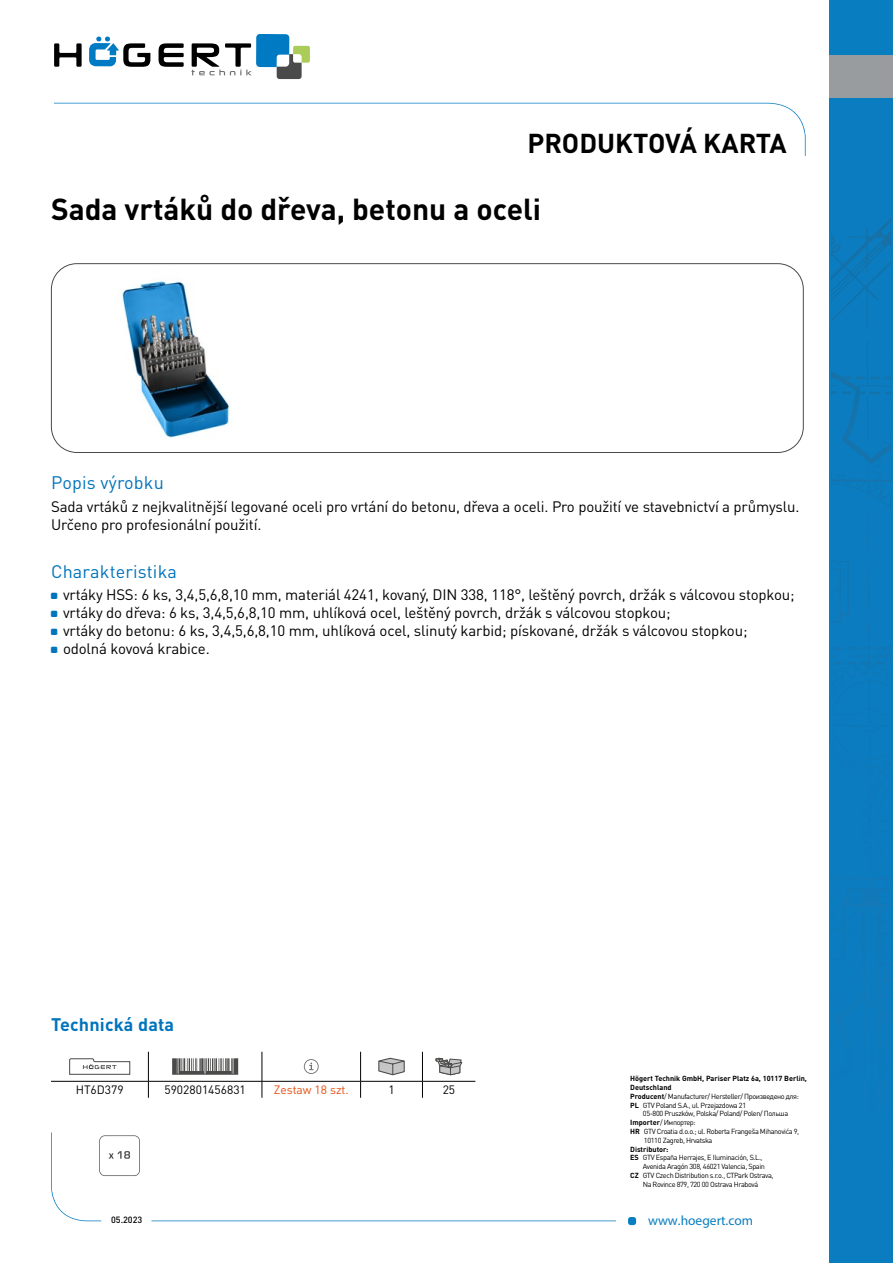
<style>
.page{position:relative;width:893px;height:1263px;background:#fff}
.page>*{position:absolute;margin:0;border:0;box-sizing:border-box;transform-origin:0 0}
.t1{font:700 30px "DIN Pro";color:#000}
.t2{font:700 27px "DIN Pro";color:#000}
.t3{font:18px "DIN Pro";letter-spacing:.01em;color:#0074bc}
.t4{font:700 18px "DIN Pro";letter-spacing:.01em;color:#0074bc}
.t5{font:15px/18px "DIN Pro";letter-spacing:-.01em;color:#000}
.t6{font:13.5px "Myriad Pro";color:#087dbf}
.t7{font:12px "DIN Pro";color:#000}
.t8{font:12px "DIN Pro";color:#e94e0f}
.t9{font:500 9px "DIN Pro";color:#000}
.t10{font:7.35px "DIN Pro";letter-spacing:-.05em;color:#000}
.t11{font:700 7.35px "DIN Pro";color:#000}
.s1{font-weight:700}
</style>
<div class="page">
<svg style="left:54px;top:43px;width:28px;height:24px"></svg>
<svg style="left:159px;top:43px;width:25px;height:24px"></svg>
<svg style="left:89px;top:37px;width:61px;height:30px"></svg>
<svg style="left:191px;top:34px;width:119px;height:45px"></svg>
<svg style="left:54px;top:103px;width:752px;height:53px"></svg>
<div style="left:628px;top:1217px;width:8px;height:8px;background:#087dbf;border-radius:3px"></div>
<svg style="left:51px;top:1132px;width:565px;height:89px"></svg>
<div style="left:830px;top:0;width:63px;height:1263px;background:#087dbf"></div>
<img style="left:831px;top:273px;width:50px;height:56px">
<img style="left:867px;top:222px;width:24px;height:44px">
<img style="left:831px;top:222px;width:56px;height:42px">
<svg style="left:831px;top:341px;width:60px;height:565px"></svg>
<img style="left:863px;top:906px;width:28px;height:76px">
<img style="left:831px;top:877px;width:60px;height:2px">
<img style="left:848px;top:647px;width:43px;height:3px">
<div style="left:830px;top:56px;width:63px;height:42px;background:#999c9e"></div>
<div style="left:51px;top:263px;width:753px;height:190px;border:1px solid #4a4a49;border-radius:26px"></div>
<hr style="left:51px;top:1081px;width:97px;height:1px;background:#000">
<hr style="left:148px;top:1081px;width:114px;height:1px;background:#000">
<svg style="left:148px;top:1052px;width:1px;height:46px"></svg>
<hr style="left:262px;top:1081px;width:99px;height:1px;background:#000">
<svg style="left:262px;top:1052px;width:1px;height:46px"></svg>
<hr style="left:361px;top:1081px;width:61px;height:1px;background:#000">
<svg style="left:360px;top:1052px;width:1px;height:46px"></svg>
<hr style="left:422px;top:1081px;width:53px;height:1px;background:#000">
<svg style="left:422px;top:1052px;width:1px;height:46px"></svg>
<svg style="left:69px;top:1058px;width:61px;height:17px"></svg>
<svg style="left:172px;top:1058px;width:66px;height:17px"></svg>
<svg style="left:304px;top:1059px;width:15px;height:15px"></svg>
<svg style="left:378px;top:1058px;width:27px;height:17px"></svg>
<svg style="left:436px;top:1058px;width:26px;height:17px"></svg>
<img style="left:122px;top:281px;width:108px;height:157px">
<svg style="left:99px;top:1135px;width:41px;height:41px"></svg>
<h2 class="t2" style="left:528px;top:121px;width:261px">PRODUKTOVÁ KARTA</h2>
<h1 class="t1" style="left:51px;top:184px;width:492px">Sada vrtáků do dřeva, betonu a oceli</h1>
<p class="t3" style="left:51px;top:471px;width:114px">Popis výrobku</p>
<p class="t5" style="left:51px;top:497px;width:750px">Sada vrtáků z nejkvalitnější legované oceli pro vrtání do betonu, dřeva a oceli. Pro použití ve stavebnictví a průmyslu.<br>Určeno pro profesionální použití.</p>
<p class="t3" style="left:51px;top:559px;width:127px">Charakteristika</p>
<p class="t5" style="left:63px;top:585px;width:733px">vrtáky HSS: 6 ks, 3,4,5,6,8,10 mm, materiál 4241, kovaný, DIN 338, 118°, leštěný povrch, držák s válcovou stopkou; vrtáky do dřeva: 6 ks, 3,4,5,6,8,10 mm, uhlíková ocel, leštěný povrch, držák s válcovou stopkou;<br>vrtáky do betonu: 6 ks, 3,4,5,6,8,10 mm, uhlíková ocel, slinutý karbid; pískované, držák s válcovou stopkou; odolná kovová krabice.</p>
<p class="t4" style="left:51px;top:1010px;width:125px">Technická data</p>
<p class="t7" style="left:76px;top:1081px;width:50px">HT6D379</p>
<p class="t7" style="left:164px;top:1081px;width:83px">5902801456831</p>
<p class="t8" style="left:274px;top:1081px;width:76px">Zestaw 18 szt.</p>
<p class="t7" style="left:388px;top:1081px;width:8px">1</p>
<p class="t7" style="left:443px;top:1081px;width:14px">25</p>
<p class="t11" style="left:630px;top:1072px;width:178px">Högert Technik GmbH, Pariser Platz 6a, 10117 Berlin,</p>
<p class="t11" style="left:630px;top:1081px;width:43px">Deutschland</p>
<p class="t10" style="left:630px;top:1091px;width:170px"><span class="s1">Producent</span>/ Manufacturer/ Hersteller/ Произведено для:</p>
<p class="t10" style="left:630px;top:1100px;width:117px"><span class="s1">PL</span> GTV Poland S.A., ul. Przejazdowa 21</p>
<p class="t10" style="left:643px;top:1109px;width:147px">05-800 Pruszków, Polska/ Poland/ Polen/ Польша</p>
<p class="t10" style="left:630px;top:1117px;width:67px"><span class="s1">Importer</span>/ Импортер:</p>
<p class="t10" style="left:630px;top:1126px;width:171px"><span class="s1">HR</span> GTV Croatia d.o.o.; ul. Roberta Frangeša Mihanovića 9,</p>
<p class="t10" style="left:644px;top:1135px;width:70px">10110 Zagreb, Hrvatska</p>
<p class="t11" style="left:630px;top:1143px;width:40px">Distributor:</p>
<p class="t10" style="left:630px;top:1153px;width:134px"><span class="s1">ES</span> GTV España Herrajes, E Iluminación, S.L.,</p>
<p class="t10" style="left:643px;top:1161px;width:124px">Avenida Aragón 308, 46021 Valencia, Spain</p>
<p class="t10" style="left:630px;top:1170px;width:145px"><span class="s1">CZ</span> GTV Czech Distribution s.r.o., CTPark Ostrava,</p>
<p class="t10" style="left:643px;top:1179px;width:117px">Na Rovince 879, 720 00 Ostrava Hrabová</p>
<p class="t9" style="left:111px;top:1213px;width:33px">05.2023</p>
<p class="t6" style="left:648px;top:1212px;width:107px">www.hoegert.com</p>
</div>
